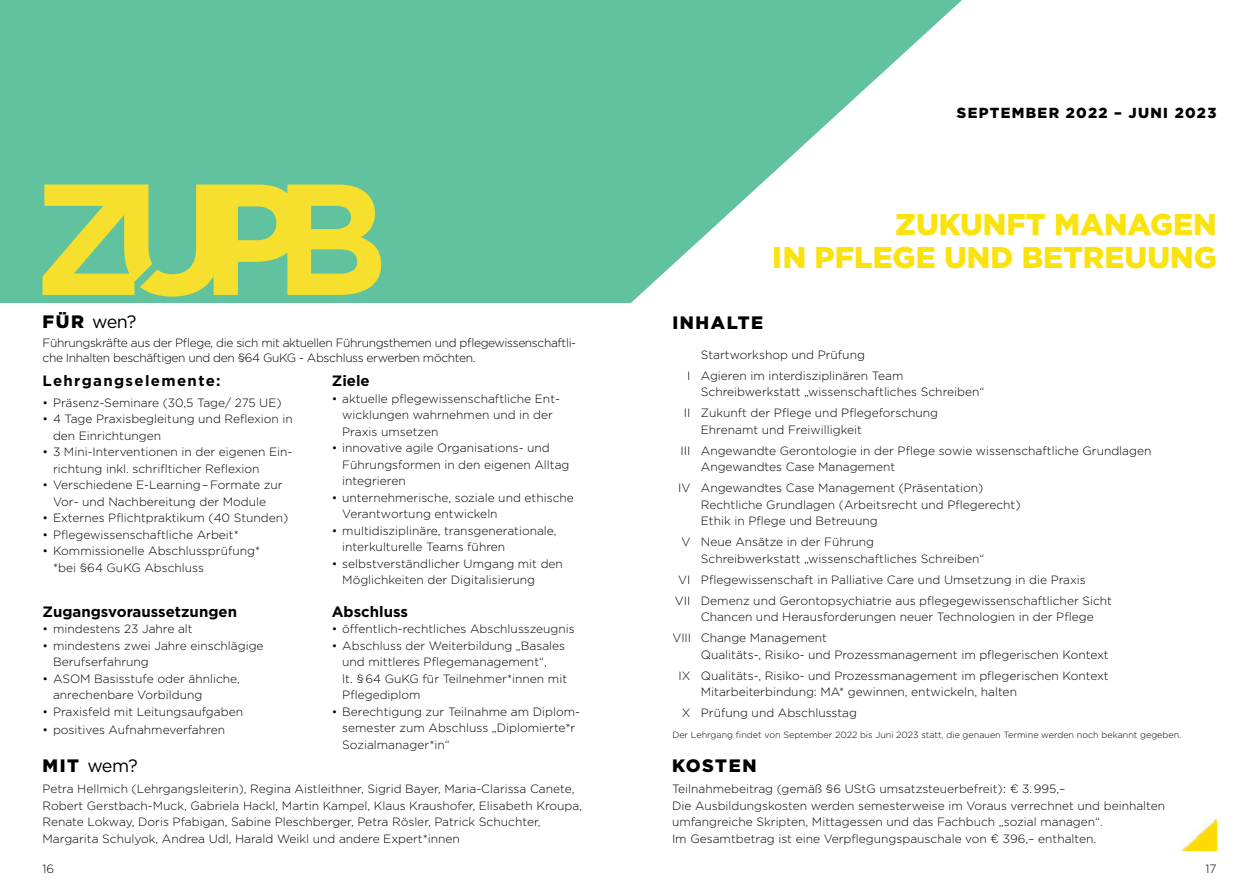
<style>
.page{position:relative;width:1259px;height:893px;background:#fff}
.page>*{position:absolute;margin:0;border:0;box-sizing:border-box;transform-origin:0 0}
.t1{font:900 30px/33px "Gotham";color:#fae100;text-align:right}
.t2{font:18px "Gotham";letter-spacing:-.04em;color:#000}
.t3{font:900 18px "Gotham";letter-spacing:.09em;color:#000}
.t4{font:700 15px "Gotham";color:#000}
.t5{font:700 15px "Gotham";letter-spacing:.09em;color:#000}
.t6{font:900 14.55px "Gotham";letter-spacing:.09em;color:#000}
.t7{font:300 12px/16.5px "Gotham";color:#000}
.t8{font:300 12px/15px "Gotham";letter-spacing:-.03em;color:#000}
.t9{font:300 9px "Gotham";color:#000}
.s1{font-weight:900}
</style>
<div class="page">
<div style="left:0;top:0;width:975px;height:303px;background:#61c29f"></div>
<svg style="left:43px;top:185px;width:338px;height:112px"></svg>
<svg style="left:631px;top:0;width:344px;height:303px;fill:#fff"></svg>
<img style="left:1182px;top:819px;width:34px;height:31px">
<p class="t6" style="left:957px;top:103px;width:261px">SEPTEMBER 2022 – JUNI 2023</p>
<h2 class="t2" style="left:43px;top:310px;width:96px"><span class="s1">FÜR</span> wen?</h2>
<p class="t8" style="left:43px;top:335px;width:535px">Führungskräfte aus der Pflege, die sich mit aktuellen Führungsthemen und pflegewissenschaftli&shy;che Inhalten beschäftigen und den §64 GuKG - Abschluss erwerben möchten.</p>
<p class="t4" style="left:332px;top:371px;width:40px">Ziele</p>
<p class="t7" style="left:342px;top:390px;width:219px;text-indent:-10px">• aktuelle pflegewissenschaftliche Ent&shy;wicklungen wahrnehmen und in der<br>Praxis umsetzen</p>
<p class="t7" style="left:342px;top:439px;width:229px;text-indent:-10px">• innovative agile Organisations- und<br>Führungsformen in den eigenen Alltag integrieren</p>
<p class="t7" style="left:342px;top:489px;width:233px;text-indent:-10px">• unternehmerische, soziale und ethische<br>Verantwortung entwickeln</p>
<p class="t7" style="left:342px;top:522px;width:216px;text-indent:-10px">• multidisziplinäre, transgenerationale, interkulturelle Teams fü hren</p>
<p class="t7" style="left:342px;top:555px;width:222px;text-indent:-10px">• selbstverständlicher Umgang mit den<br>Möglichkeiten der Digitalisierung</p>
<p class="t5" style="left:43px;top:371px;width:180px">Lehrgangselemente:</p>
<p class="t7" style="left:43px;top:394px;width:240px">• Präsenz-Seminare (30,5 Tage/ 275 UE)</p>
<p class="t7" style="left:53px;top:411px;width:241px;text-indent:-10px">• 4 Tage Praxisbegleitung und Reflexion in den Einrichtungen</p>
<p class="t7" style="left:53px;top:444px;width:241px;text-indent:-10px">• 3 Mini-Interventionen in der eigenen Ein&shy;richtung inkl. schriflticher Reflexion</p>
<p class="t7" style="left:43px;top:477px;width:242px;text-align:center">• Verschiedene E-Learning – Formate zur<br>Vor- und Nachbereitung der Module</p>
<p class="t7" style="left:43px;top:510px;width:247px">• Externes Pflichtpraktikum (40 Stunden)</p>
<p class="t7" style="left:43px;top:526px;width:198px">• Pflegewissenschaftliche Arbeit*</p>
<p class="t7" style="left:53px;top:543px;width:209px;text-indent:-10px">• Kommissionelle Abschlussprüfung* *bei §64 GuKG Abschluss</p>
<p class="t4" style="left:43px;top:602px;width:196px">Zugangsvoraussetzungen</p>
<p class="t7" style="left:43px;top:621px;width:152px">• mindestens 23 Jahre alt</p>
<p class="t7" style="left:53px;top:637px;width:212px;text-indent:-10px">• mindestens zwei Jahre einschlägige<br>Berufserfahrung</p>
<p class="t7" style="left:53px;top:670px;width:188px;text-indent:-10px">• ASOM Basisstufe oder ähnliche, anrechenbare Vorbildung</p>
<p class="t7" style="left:43px;top:703px;width:202px">• Praxisfeld mit Leitungsaufgaben</p>
<p class="t7" style="left:43px;top:721px;width:184px">• positives Aufnahmeverfahren</p>
<p class="t4" style="left:332px;top:602px;width:78px">Abschluss</p>
<p class="t7" style="left:332px;top:621px;width:244px">• öffentlich-rechtliches Abschlusszeugnis</p>
<p class="t7" style="left:342px;top:637px;width:226px;text-indent:-10px">• Abschluss der Weiterbildung „Basales und mittleres Pflegemanagement“,<br>lt. § 64 GuKG für Teilnehmer*innen mit<br>Pflegediplom</p>
<p class="t7" style="left:342px;top:703px;width:239px;text-indent:-10px">• Berechtigung zur Teilnahme am Diplom&shy;semester zum Abschluss „Diplomierte*r<br>Sozialmanager*in“</p>
<h2 class="t2" style="left:43px;top:754px;width:97px"><span class="s1">MIT</span> wem?</h2>
<p class="t7" style="left:43px;top:780px;width:541px">Petra Hellmich (Lehrgangsleiterin), Regina Aistleithner, Sigrid Bayer, Maria-Clarissa Canete, Robert Gerstbach-Muck, Gabriela Hackl, Martin Kampel, Klaus Kraushofer, Elisabeth Kroupa, Renate Lokway, Doris Pfabigan, Sabine Pleschberger, Petra Rösler, Patrick Schuchter, Margarita Schulyok, Andrea Udl, Harald Weikl und andere Expert*innen</p>
<h1 class="t1" style="left:773px;top:207px;width:445px">ZUKUNFT MANAGEN<br>IN PFLEGE UND BETREUUNG</h1>
<h2 class="t3" style="left:672px;top:310px;width:92px">INHALTE</h2>
<p class="t7" style="left:687px;top:343px;width:218px;line-height:21px;text-indent:14px">Startworkshop und Prüfung<br>I Agieren im interdisziplinären Team</p>
<p class="t7" style="left:684px;top:381px;width:302px;line-height:21px;text-indent:17px">Schreibwerkstatt „wissenschaftliches Schreiben“<br>II Zukunft der Pflege und Pflegeforschung</p>
<p class="t7" style="left:680px;top:418px;width:472px;line-height:21px;text-indent:20px">Ehrenamt und Freiwilligkeit<br>III Angewandte Gerontologie in der Pflege sowie wissenschaftliche Grundlagen</p>
<p class="t7" style="left:678px;top:456px;width:307px;line-height:21px;text-indent:23px">Angewandtes Case Management<br>IV Angewandtes Case Management (Präsentation)</p>
<p class="t7" style="left:701px;top:496px;width:321px">Rechtliche Grundlagen (Arbeitsrecht und Pflegerecht)<br>Ethik in Pflege und Betreuung</p>
<p class="t7" style="left:701px;top:533px;width:285px;text-indent:-20px">V Neue Ansätze in der Führung<br>Schreibwerkstatt „wissenschaftliches Schreiben“</p>
<p class="t7" style="left:675px;top:568px;width:439px;line-height:21px">VI Pflegewissenschaft in Palliative Care und Umsetzung in die Praxis<br>VII Demenz und Gerontopsychiatrie aus pflegegewissenschaftlicher Sicht</p>
<p class="t7" style="left:672px;top:606px;width:423px;line-height:21px;text-indent:28px">Chancen und Herausforderungen neuer Technologien in der Pflege<br>VIII Change Management</p>
<p class="t7" style="left:678px;top:643px;width:432px;line-height:21px;text-align:right">Qualitäts-, Risiko- und Prozessmanagement im pflegerischen Kontext<br>IX Qualitäts-, Risiko- und Prozessmanagement im pflegerischen Kontext</p>
<p class="t7" style="left:681px;top:681px;width:337px;line-height:21px;text-indent:19px">Mitarbeiterbindung: MA* gewinnen, entwickeln, halten<br>X Prüfung und Abschlusstag</p>
<p class="t9" style="left:672px;top:729px;width:510px">Der Lehrgang findet von September 2022 bis Juni 2023 statt, die genauen Termine werden noch bekannt gegeben.</p>
<h2 class="t3" style="left:672px;top:754px;width:86px">KOSTEN</h2>
<p class="t7" style="left:672px;top:780px;width:495px">Teilnahmebeitrag (gemäß §6 UStG umsatzsteuerbefreit): € 3. 995,–<br>Die Ausbildungskosten werden semesterweise im Voraus verrechnet und beinhalten umfangreiche Skripten, Mittagessen und das Fachbuch „sozial managen“.<br>Im Gesamtbetrag ist eine Verpflegungspauschale von € 396,– enthalten.</p>
<p class="t7" style="left:43px;top:860px;width:13px">16</p>
<p class="t7" style="left:1205px;top:860px;width:13px">17</p>
</div>
